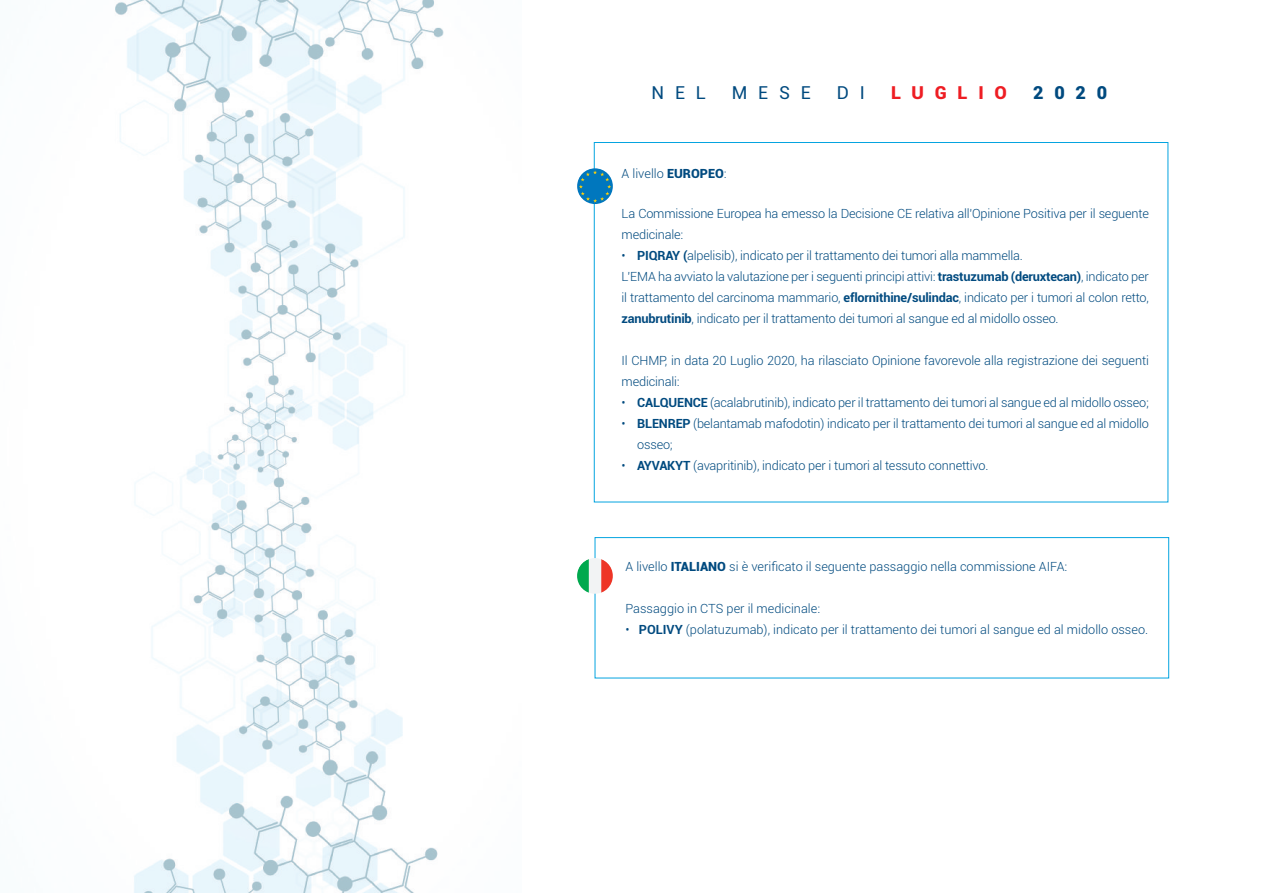
<style>
.page{position:relative;width:1263px;height:893px;background:#fff}
.page>*{position:absolute;margin:0;border:0;box-sizing:border-box;transform-origin:0 0}
.t1{font:18px "Roboto";letter-spacing:.6em;color:#004a7f}
.t2{font:900 18px "Roboto";letter-spacing:.6em;color:#ee1d23}
.t3{font:900 18px "Roboto";color:#004a7f}
.t4{font:300 12.75px/21px "Roboto";letter-spacing:-.015em;color:#004a7f}
.s1{font-weight:900}
.s2{font-weight:700}
</style>
<div class="page">
<div style="left:595px;top:537px;width:574px;height:141px;border:1px solid #05a4e0"></div>
<img style="left:115px;top:0;width:329px;height:893px">
<svg style="left:577px;top:168px;width:36px;height:36px"></svg>
<svg style="left:577px;top:558px;width:36px;height:36px"></svg>
<h1 class="t1" style="left:652px;top:82px;width:56px">NEL</h1>
<h1 class="t1" style="left:732px;top:82px;width:80px">MESE</h1>
<h1 class="t1" style="left:837px;top:82px;width:30px">D I</h1>
<h1 class="t2" style="left:891px;top:82px;width:118px">LUGLIO</h1>
<h1 class="t3" style="left:1033px;top:82px;width:76px">2020</h1>
<p class="t4" style="left:622px;top:163px;width:107px">A livello <span class="s1">EUROPEO</span>:</p>
<p class="t4" style="left:622px;top:203px;width:529px">La Commissione Europea ha emesso la Decisione CE relativa all’Opinione Positiva per il seguente medicinale:</p>
<p class="t4" style="left:622px;top:245px;width:529px">• <span class="s2">PIQRAY (</span>alpelisib), indicato per il trattamento dei tumori alla mammella.<br>L’EMA ha avviato la valutazione per i seguenti principi attivi: <span class="s2">trastuzumab (deruxtecan)</span>, indicato per il trattamento del carcinoma mammario, <span class="s2">eflornithine/sulindac</span>, indicato per i tumori al colon retto, <span class="s2">zanubrutinib</span>, indicato per il trattamento dei tumori al sangue ed al midollo osseo.</p>
<p class="t4" style="left:622px;top:350px;width:529px">Il CHMP, in data 20 Luglio 2020, ha rilasciato Opinione favorevole alla registrazione dei seguenti medicinali:</p>
<p class="t4" style="left:622px;top:392px;width:529px">• <span class="s2">CALQUENCE</span> (acalabrutinib), indicato per il trattamento dei tumori al sangue ed al midollo osseo;</p>
<p class="t4" style="left:637px;top:413px;width:513px;text-indent:-16px">• <span class="s2">BLENREP</span> (belantamab mafodotin) indicato per il trattamento dei tumori al sangue ed al midollo osseo;</p>
<p class="t4" style="left:622px;top:455px;width:368px">• <span class="s2">AYVAKYT</span> (avapritinib), indicato per i tumori al tessuto connettivo.</p>
<p class="t4" style="left:625px;top:557px;width:443px">A livello <span class="s1">ITALIANO</span> si è verificato il seguente passaggio nella commissione AIFA:</p>
<p class="t4" style="left:625px;top:599px;width:196px">Passaggio in CTS per il medicinale:</p>
<p class="t4" style="left:625px;top:620px;width:524px">• <span class="s2">POLIVY</span> (polatuzumab), indicato per il trattamento dei tumori al sangue ed al midollo osseo.</p>
</div>
